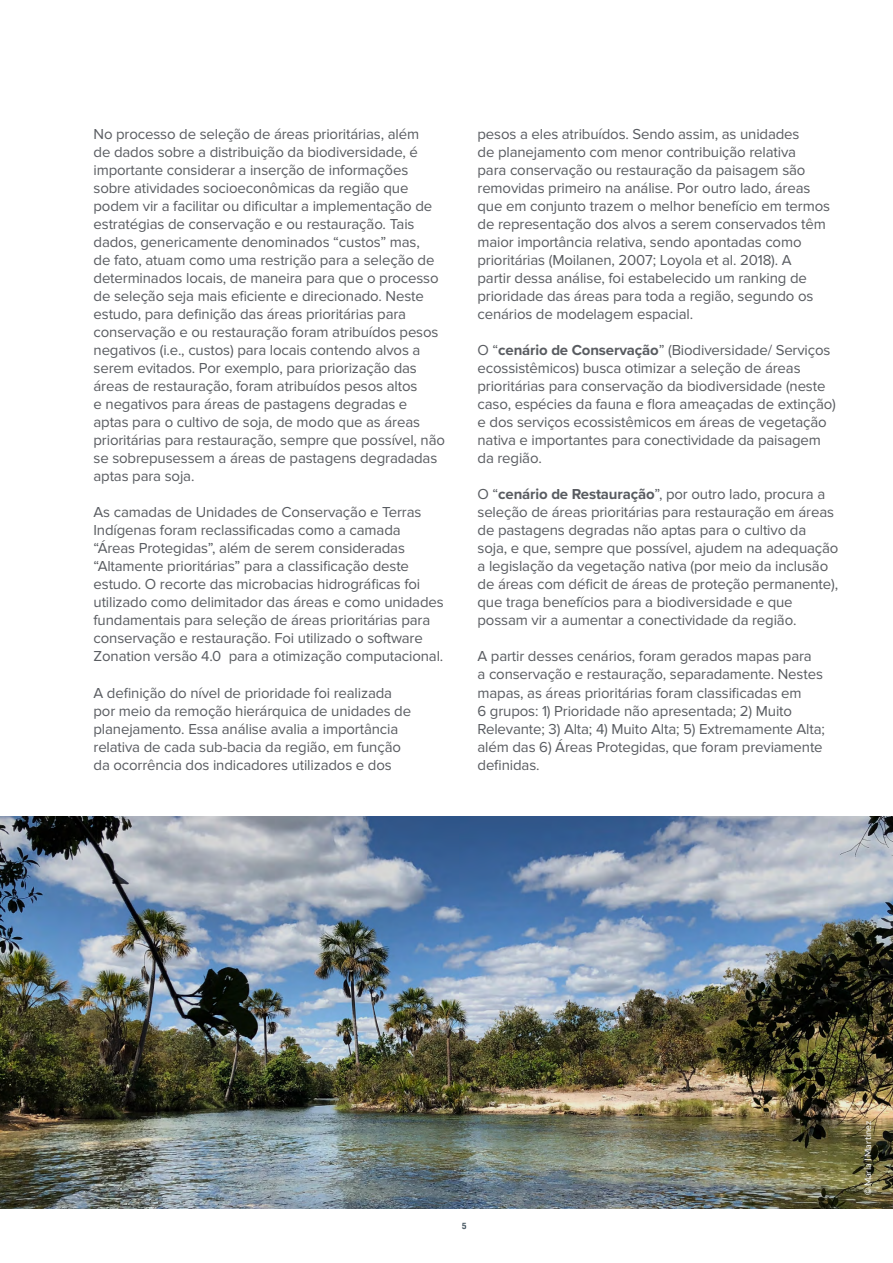
<style>
.page{position:relative;width:893px;height:1263px;background:#fff}
.page>*{position:absolute;margin:0;border:0;box-sizing:border-box;transform-origin:0 0}
.t1{font:15px/18px "Proxima Nova";letter-spacing:-.01em;color:#595c61}
.t2{font:9px "Lato";color:#fff}
.t3{font:700 condensed 9px "Helvetica Neue";color:#455560}
.s1{font-weight:700}
</style>
<div class="page">
<img style="left:0;top:816px;width:893px;height:393px">
<p class="t1" style="left:94px;top:126px;width:353px">No processo de seleção de áreas prioritárias, além<br>de dados sobre a distribuição da biodiversidade, é importante considerar a inserção de informações sobre atividades socioeconômicas da região que podem vir a facilitar ou dificultar a implementação de estratégias de conservação e ou restauração. Tais dados, genericamente denominados “custos” mas,<br>de fato, atuam como uma restrição para a seleção de determinados locais, de maneira para que o processo de seleção seja mais eficiente e direcionado. Neste estudo, para definição das áreas prioritárias para conservação e ou restauração foram atribuídos pesos negativos (i.e., custos) para locais contendo alvos a serem evitados. Por exemplo, para priorização das áreas de restauração, foram atribuídos pesos altos<br>e negativos para áreas de pastagens degradas e aptas para o cultivo de soja, de modo que as áreas prioritárias para restauração, sempre que possível, não se sobrepusessem a áreas de pastagens degradadas aptas para soja.</p>
<p class="t1" style="left:94px;top:504px;width:352px">As camadas de Unidades de Conservação e Terras Indígenas foram reclassificadas como a camada “Áreas Protegidas”, além de serem consideradas “Altamente prioritárias” para a classificação deste estudo. O recorte das microbacias hidrográficas foi utilizado como delimitador das áreas e como unidades fundamentais para seleção de áreas prioritárias para conservação e restauração. Foi utilizado o software Zonation versão 4.0 para a otimização computacional.</p>
<p class="t1" style="left:94px;top:684px;width:319px">A definição do nível de prioridade foi realizada por meio da remoção hierárquica de unidades de planejamento. Essa análise avalia a importância relativa de cada sub-bacia da região, em função da ocorrência dos indicadores utilizados e dos</p>
<p class="t1" style="left:477px;top:126px;width:354px">pesos a eles atribuídos. Sendo assim, as unidades<br>de planejamento com menor contribuição relativa<br>para conservação ou restauração da paisagem são removidas primeiro na análise. Por outro lado, áreas que em conjunto trazem o melhor benefício em termos de representação dos alvos a serem conservados têm maior importância relativa, sendo apontadas como prioritárias (Moilanen, 2007; Loyola et al. 2018). A<br>partir dessa análise, foi estabelecido um ranking de prioridade das áreas para toda a região, segundo os cenários de modelagem espacial.</p>
<p class="t1" style="left:477px;top:342px;width:360px">O “<span class="s1">cenário de Conservação</span>” (Biodiversidade/ Serviços ecossistêmicos) busca otimizar a seleção de áreas prioritárias para conservação da biodiversidade (neste caso, espécies da fauna e flora ameaçadas de extinção) e dos serviços ecossistêmicos em áreas de vegetação nativa e importantes para conectividade da paisagem da região.</p>
<p class="t1" style="left:477px;top:486px;width:362px">O “<span class="s1">cenário de Restauração</span>”, por outro lado, procura a seleção de áreas prioritárias para restauração em áreas de pastagens degradas não aptas para o cultivo da soja, e que, sempre que possível, ajudem na adequação a legislação da vegetação nativa (por meio da inclusão de áreas com déficit de áreas de proteção permanente), que traga benefícios para a biodiversidade e que possam vir a aumentar a conectividade da região.</p>
<p class="t1" style="left:477px;top:648px;width:349px">A partir desses cenários, foram gerados mapas para<br>a conservação e restauração, separadamente. Nestes mapas, as áreas prioritárias foram classificadas em<br>6 grupos: 1) Prioridade não apresentada; 2) Muito Relevante; 3) Alta; 4) Muito Alta; 5) Extremamente Alta; além das 6) Áreas Protegidas, que foram previamente definidas.</p>
<p class="t3" style="left:462px;top:1218px;width:6px">5</p>
<p class="t2" style="left:863px;top:1195px;width:76px;rotate:-90deg">© Maria I Martinez</p>
</div>
